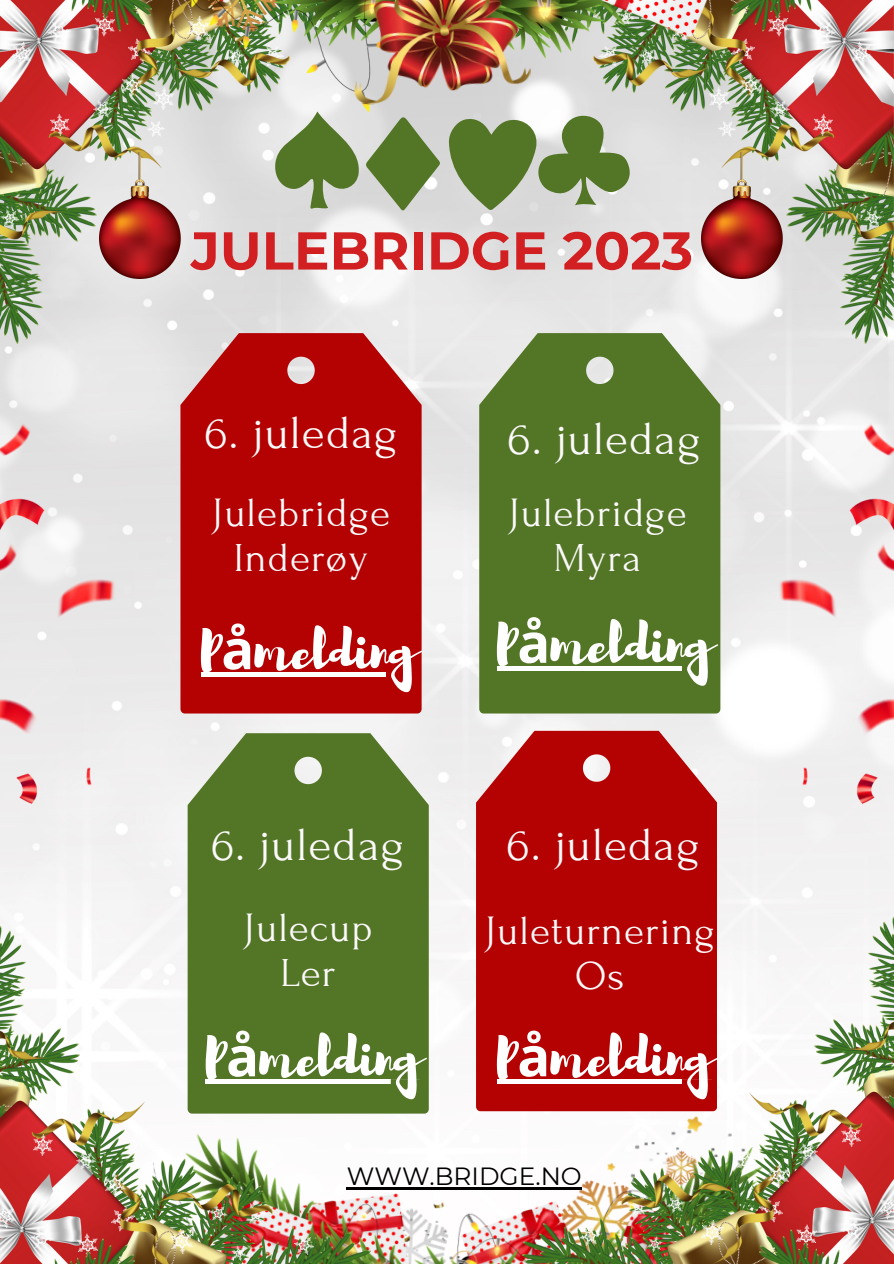
<style>
.page{position:relative;width:894px;height:1264px;background:#fff}
.page>*{position:absolute;margin:0;border:0;box-sizing:border-box;transform-origin:0 0}
.t1{font:54.6px "Brusher";color:#fff}
.t2{font:700 53.25px "Montserrat";color:#d21f21}
.t3{font:47.1px "Forum";letter-spacing:.025em;color:#fbf9fa}
.t4{font:41.1px "Forum";letter-spacing:.025em;color:#fbf9fa}
.t5{font:24.9px "Montserrat";color:#000}
.s1{font-family:"Noto Sans";font-weight:700}
</style>
<div class="page">
<img style="left:116px;top:210px;width:660px;height:902px">
<img style="left:371px;top:1113px;width:151px;height:150px">
<img style="left:494px;top:0;width:399px;height:343px">
<img style="left:0;top:0;width:388px;height:343px">
<img style="left:89px;top:0;width:715px;height:112px">
<img style="left:353px;top:0;width:186px;height:111px">
<img style="left:99px;top:153px;width:81px;height:125px">
<img style="left:701px;top:153px;width:81px;height:125px">
<img style="left:0;top:279px;width:116px;height:642px">
<img style="left:776px;top:279px;width:117px;height:638px">
<img style="left:522px;top:917px;width:371px;height:346px">
<svg style="left:274px;top:111px;width:356px;height:99px;background:#96a77f"></svg>
<div style="left:180px;top:333px;width:241px;height:380px;background:#b40102"></div>
<div style="left:479px;top:333px;width:241px;height:380px;background:#537526"></div>
<svg style="left:187px;top:733px;width:241px;height:380px;background:#607f37"></svg>
<img style="left:0;top:926px;width:371px;height:337px">
<div style="left:476px;top:730px;width:240px;height:381px;background:#b40102"></div>
<hr style="left:346px;top:1187px;width:235px;height:2px;background:#000">
<div style="left:201px;top:672px;width:214px;height:5px;background:#fff"></div>
<hr style="left:496px;top:666px;width:215px;height:4px;background:#fff">
<div style="left:206px;top:1079px;width:214px;height:5px;background:#fff"></div>
<div style="left:496px;top:1079px;width:215px;height:5px;background:#fff"></div>
<p class="t2" style="left:191px;top:218px;width:503px">JULEBRIDGE 2023</p>
<p class="t3" style="left:204px;top:407px;width:194px">6. juledag</p>
<p class="t3" style="left:507px;top:413px;width:194px">6. juledag</p>
<p class="t4" style="left:212px;top:491px;width:180px">Julebridge</p>
<p class="t4" style="left:234px;top:536px;width:136px">Inderøy</p>
<p class="t4" style="left:508px;top:491px;width:180px">Julebridge</p>
<p class="t4" style="left:553px;top:536px;width:89px">Myra</p>
<p class="t1" style="left:201px;top:614px;width:216px">P<span class="s1">å</span>melding</p>
<p class="t1" style="left:496px;top:608px;width:216px">P<span class="s1">å</span>melding</p>
<p class="t3" style="left:211px;top:819px;width:194px">6. juledag</p>
<p class="t3" style="left:506px;top:819px;width:194px">6. juledag</p>
<p class="t4" style="left:243px;top:906px;width:131px">Julecup</p>
<p class="t4" style="left:280px;top:951px;width:57px">Ler</p>
<p class="t4" style="left:484px;top:908px;width:231px">Juleturnering</p>
<p class="t4" style="left:575px;top:953px;width:51px">Os</p>
<p class="t1" style="left:206px;top:1021px;width:216px">P<span class="s1">å</span>melding</p>
<p class="t1" style="left:496px;top:1021px;width:216px">P<span class="s1">å</span>melding</p>
<p class="t5" style="left:346px;top:1160px;width:236px">WWW.BRIDGE.NO</p>
</div>
